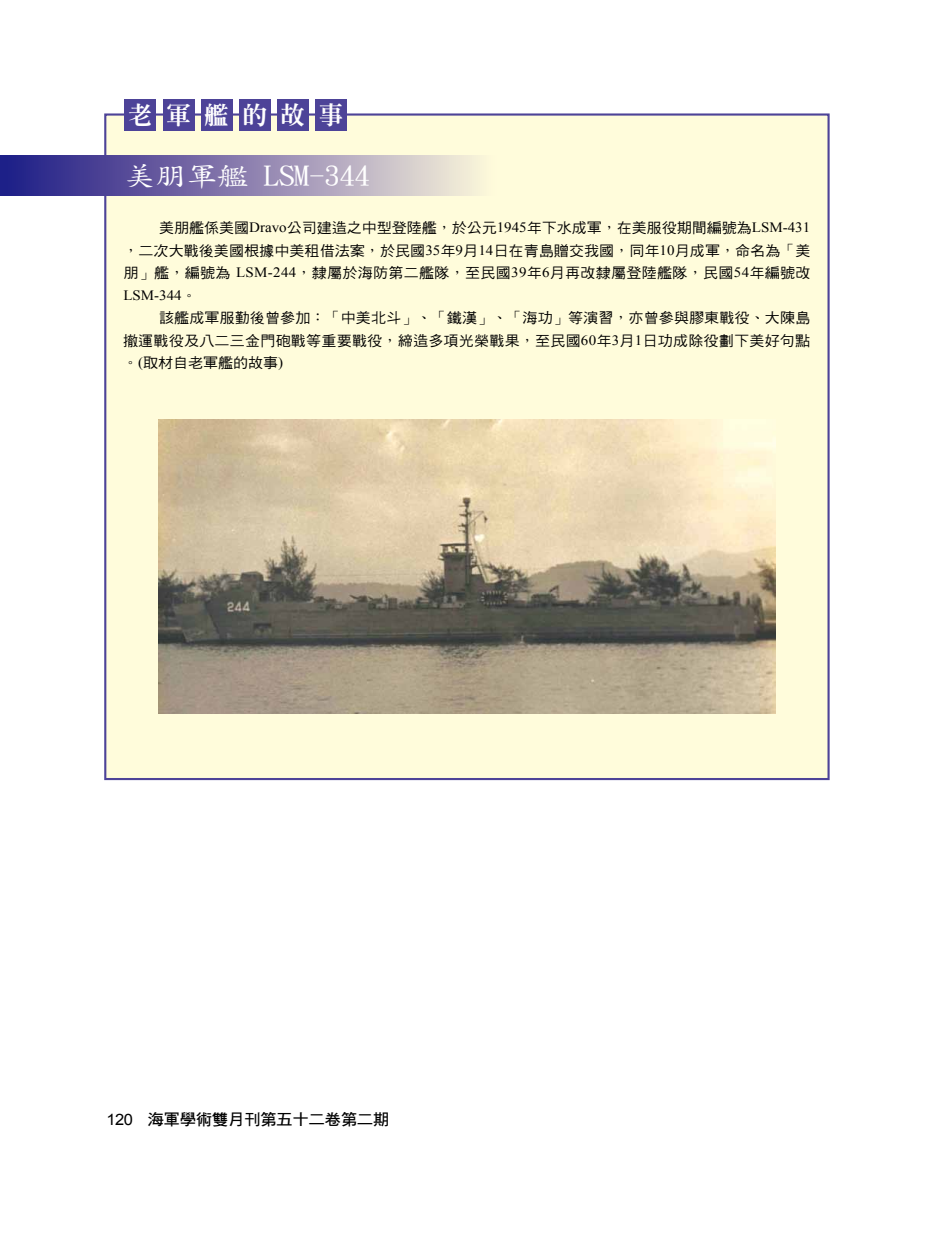
<style>
.page{position:relative;width:936px;height:1234px;background:#fff}
.page>*{position:absolute;margin:0;border:0;box-sizing:border-box;transform-origin:0 0}
.t1{font:27px "DF Kai Shu Md HK BF";letter-spacing:-.025em;color:#fff;scale:1.18 1}
.t2{font:800 24.15px "Inn Ming";letter-spacing:.57em;color:#fff}
.t3{font:18.6px "DFN Hei XB HK BF";color:#fff;scale:1.05 1}
.t4{font:15.6px "DF Hei Bd HK BF";letter-spacing:-.025em;color:#000;scale:1.05 1}
.t5{font:14.25px/22.5px "DF Hei Md HK BF";letter-spacing:.015em;color:#000;text-align:justify;scale:1.05 1}
.t6{font:14.25px "Times New Roman";color:#000;scale:1.05 1}
.s1{font-family:"Times New Roman"}
.s2{font-family:"DF Kai Shu SB Estd BF"}
.s3{font-family:"Arial"}
</style>
<div class="page">
<div style="left:105px;top:114px;width:723px;height:664px;background:#fffcdb"></div>
<div style="left:0;top:155px;width:496px;height:41px;background:linear-gradient(to right,#1c1483,#fef4dc)"></div>
<div style="left:124px;top:99px;width:32px;height:31px;background:#4d4398"></div>
<div style="left:163px;top:99px;width:31px;height:31px;background:#4d4398"></div>
<div style="left:201px;top:99px;width:31px;height:31px;background:#4d4398"></div>
<div style="left:239px;top:99px;width:32px;height:31px;background:#4d4398"></div>
<div style="left:277px;top:99px;width:32px;height:31px;background:#4d4398"></div>
<div style="left:315px;top:99px;width:32px;height:31px;background:#4d4398"></div>
<img style="left:158px;top:419px;width:617px;height:294px">
<h3 class="t3" style="left:106px;top:100px;width:88px">專載研究</h3>
<h2 class="t2" style="left:128px;top:103px;width:217px">老軍艦的故事</h2>
<h1 class="t1" style="left:123px;top:162px;width:211px">美朋軍艦 LSM-344</h1>
<p class="t5" style="left:123px;top:217px;width:656px;text-indent:36px">美朋艦係美國<span class="s1">Dravo</span>公司建造之中型登陸艦<span class="s2">，</span>於公元<span class="s1">1945</span>年下水成軍<span class="s2">，</span>在美服役期間編號為<span class="s1">LSM-431</span><span class="s2">，</span>二次大戰後美國根據中美租借法案<span class="s2">，</span>於民國<span class="s1">35</span>年<span class="s1">9</span>月<span class="s1">14</span>日在青島贈交我國<span class="s2">，</span>同年<span class="s1">10</span>月成軍<span class="s2">，</span>命名為<span class="s2">「</span>美朋<span class="s2">」</span>艦<span class="s2">，</span>編號為 <span class="s1">LSM-244</span><span class="s2">，</span>隸屬於海防第二艦隊<span class="s2">，</span>至民國<span class="s1">39</span>年<span class="s1">6</span>月再改隸屬登陸艦隊<span class="s2">，</span>民國<span class="s1">54</span>年編號改</p>
<p class="t6" style="left:123px;top:285px;width:71px">LSM-344<span class="s2">。</span></p>
<p class="t5" style="left:123px;top:307px;width:656px;text-indent:36px">該艦成軍服勤後曾參加<span class="s2">：「</span>中美北斗<span class="s2">」、「</span>鐵漢<span class="s2">」、「</span>海功<span class="s2">」</span>等演習<span class="s2">，</span>亦曾參與膠東戰役<span class="s2">、</span>大陳島撤運戰役及八二三金門砲戰等重要戰役<span class="s2">，</span>締造多項光榮戰果<span class="s2">，</span>至民國<span class="s1">60</span>年<span class="s1">3</span>月<span class="s1">1</span>日功成除役劃下美好句點<span class="s2">。</span><span class="s1">(</span>取材自老軍艦的故事<span class="s1">)</span></p>
<p class="t4" style="left:106px;top:1111px;width:271px"><span class="s3">120</span> 海軍學術雙月刊第五十二卷第二期</p>
</div>
